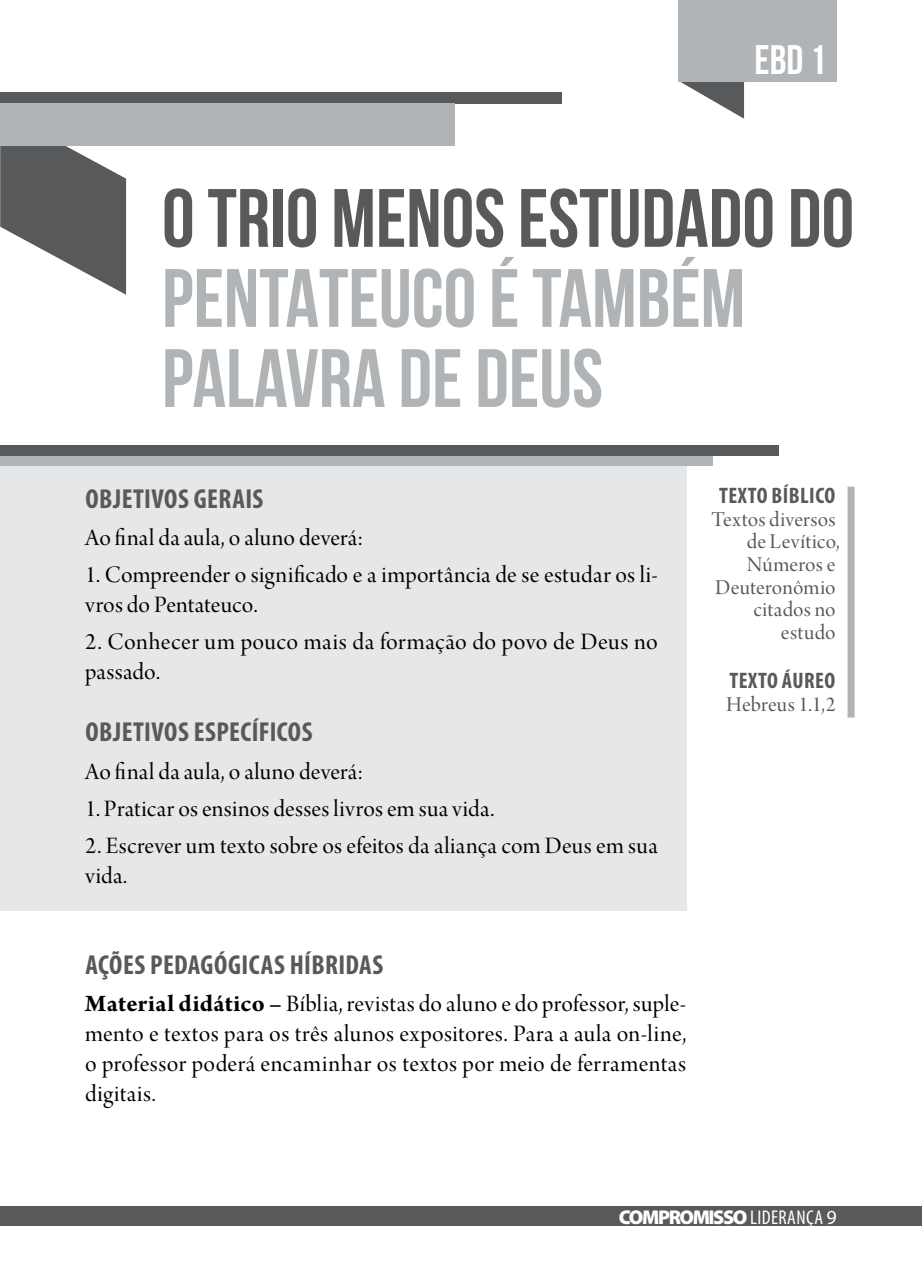
<style>
.page{position:relative;width:922px;height:1276px;background:#fff}
.page>*{position:absolute;margin:0;border:0;box-sizing:border-box;transform-origin:0 0}
.t1{font:700 82.5px/80px "Bebas Neue";color:#b1b4b6}
.t2{font:700 82.5px "Bebas Neue";color:#58595b}
.t3{font:41.25px "Bebas Neue";color:#fff}
.t4{font:700 condensed 27.5px "Myriad Pro";letter-spacing:.015em;color:#58595b}
.t5{font:25px/30px "Arno Pro Display";letter-spacing:.01em;color:#000}
.t6{font:22.5px/22.5px "Arno Pro Display";letter-spacing:.01em;color:#58595b;text-align:right}
.t7{font:700 condensed 22.5px "Myriad Pro";letter-spacing:.02em;color:#58595b}
.t8{font:900 20px "Myriad Pro";letter-spacing:-.07em;color:#fff}
.s1{font-family:"Arno Pro";font-weight:700}
.s2{font-weight:400;font-stretch:condensed}
.s3{font-weight:400}
</style>
<div class="page">
<svg style="left:680px;top:82px;width:63px;height:36px"></svg>
<div style="left:678px;top:0;width:158px;height:82px;background:#b1b4b6"></div>
<div style="left:0;top:92px;width:562px;height:11px;background:#58595b"></div>
<svg style="left:0;top:146px;width:126px;height:149px"></svg>
<div style="left:0;top:103px;width:454px;height:43px;background:#b1b4b6"></div>
<div style="left:847px;top:486px;width:7px;height:231px;background:#b1b4b6"></div>
<div style="left:0;top:466px;width:686px;height:445px;background:#e6e7e8"></div>
<div style="left:0;top:455px;width:712px;height:11px;background:#b1b4b6"></div>
<div style="left:0;top:445px;width:778px;height:10px;background:#58595b"></div>
<div style="left:0;top:1206px;width:921px;height:20px;background:#58595b"></div>
<h2 class="t3" style="left:754px;top:37px;width:73px">EBD 1</h2>
<h1 class="t2" style="left:162px;top:173px;width:693px">O TRIO MENOS ESTUDADO DO</h1>
<h1 class="t1" style="left:162px;top:257px;width:584px">PENTATEUCO É TAMBÉM<br>PALAVRA DE DEUS</h1>
<p class="t4" style="left:85px;top:481px;width:179px">OBJETIVOS GERAIS</p>
<p class="t5" style="left:85px;top:524px;width:280px">Ao final da aula, o aluno deverá:</p>
<p class="t5" style="left:85px;top:561px;width:574px">1. Compreender o significado e a importância de se estudar os li&shy;vros do Pentateuco.</p>
<p class="t5" style="left:85px;top:628px;width:574px">2. Conhecer um pouco mais da formação do povo de Deus no passado.</p>
<p class="t4" style="left:85px;top:715px;width:228px">OBJETIVOS ESPECÍFICOS</p>
<p class="t5" style="left:85px;top:758px;width:280px">Ao final da aula, o aluno deverá:</p>
<p class="t5" style="left:85px;top:795px;width:410px">1. Praticar os ensinos desses livros em sua vida.</p>
<p class="t5" style="left:85px;top:832px;width:574px">2. Escrever um texto sobre os efeitos da aliança com Deus em sua vida.</p>
<p class="t7" style="left:719px;top:482px;width:118px">TEXTO BÍBLICO</p>
<p class="t6" style="left:711px;top:509px;width:130px">Textos diversos de Levítico,<br>Números e<br>Deuteronômio citados no estudo</p>
<p class="t7" style="left:729px;top:666px;width:107px">TEXTO ÁUREO</p>
<p class="t6" style="left:726px;top:694px;width:111px">Hebreus 1.1,2</p>
<p class="t4" style="left:85px;top:948px;width:299px">AÇÕES PEDAGÓGICAS HÍBRIDAS</p>
<p class="t5" style="left:85px;top:990px;width:602px;text-align:justify"><span class="s1">Material didático –</span> Bíblia, revistas do aluno e do professor, suple&shy;mento e textos para os três alunos expositores. Para a aula on-line, o professor poderá encaminhar os textos por meio de ferramentas digitais.</p>
<p class="t8" style="left:618px;top:1205px;width:219px">COMPROMISSO <span class="s2">LIDERANÇA</span> <span class="s3">9</span></p>
</div>
